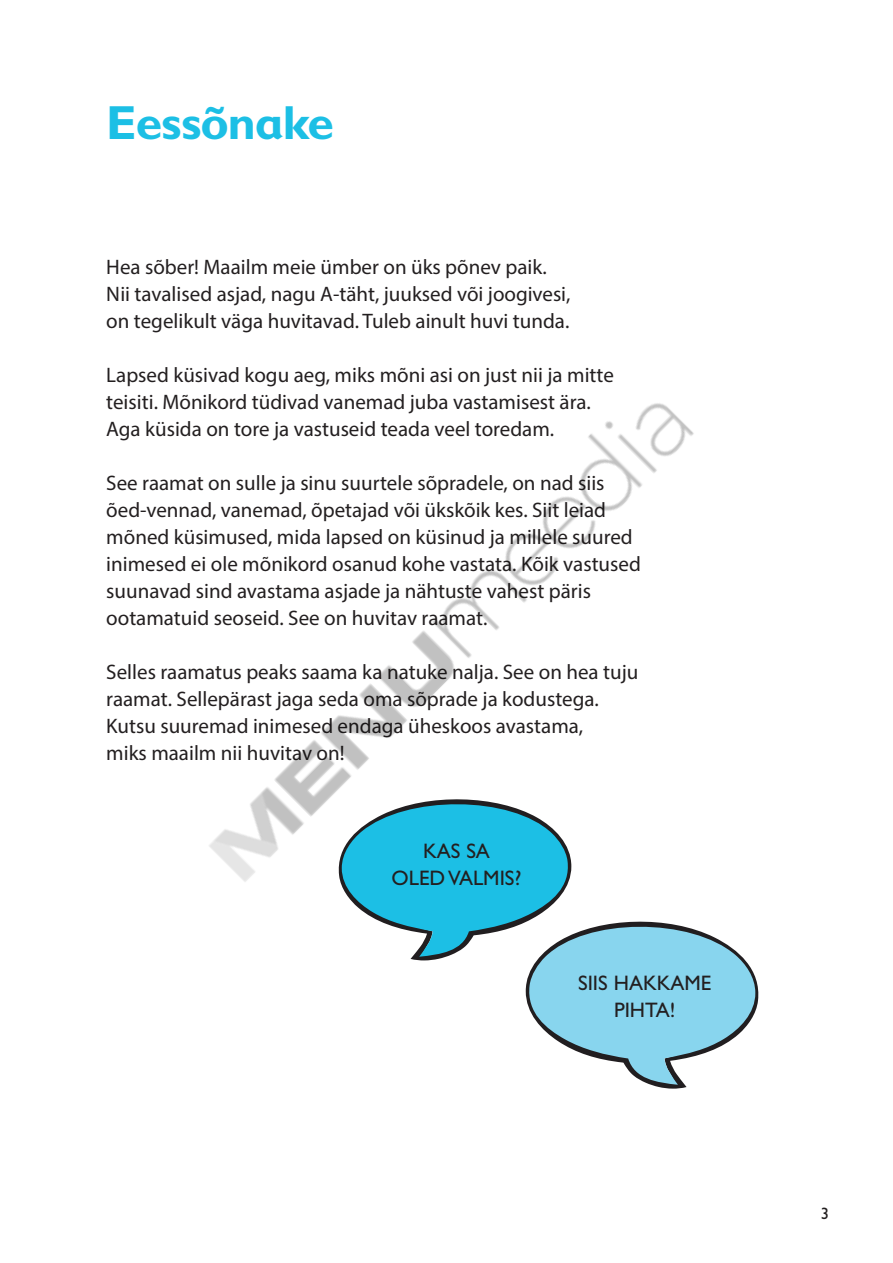
<style>
.page{position:relative;width:893px;height:1263px;background:#fff}
.page>*{position:absolute;margin:0;border:0;box-sizing:border-box;transform-origin:0 0}
.miks_teema{font:700 48px "Gill Sans Infant Std";letter-spacing:-.025em;color:#1cbfe5}
.body{font:21px/27px "Myriad Pro";color:#231f20}
.t1{font:21px/27px "Gill Sans Infant Std";color:#231f20;text-align:center}
.t2{font:16.5px "Gill Sans Infant Std";color:#231f20}
</style>
<div class="page">
<svg style="left:525px;top:981px;width:234px;height:108px"></svg>
<img style="left:209px;top:403px;width:548px;height:578px">
<p class="miks_teema" style="left:106px;top:94px;width:229px">Eessõnake</p>
<p class="body" style="left:106px;top:253px;width:466px">Hea sõber! Maailm meie ümber on üks põnev paik.<br>Nii tavalised asjad, nagu A-täht, juuksed või joogivesi, on tegelikult väga huvitavad. Tuleb ainult huvi tunda.</p>
<p class="body" style="left:106px;top:361px;width:509px">Lapsed küsivad kogu aeg, miks mõni asi on just nii ja mitte teisiti. Mõnikord tüdivad vanemad juba vastamisest ära.<br>Aga küsida on tore ja vastuseid teada veel toredam.</p>
<p class="body" style="left:106px;top:469px;width:536px">See raamat on sulle ja sinu suurtele sõpradele, on nad siis õed-vennad, vanemad, õpetajad või ükskõik kes. Siit leiad mõned küsimused, mida lapsed on küsinud ja millele suured inimesed ei ole mõnikord osanud kohe vastata. Kõik vastused suunavad sind avastama asjade ja nähtuste vahest päris ootamatuid seoseid. See on huvitav raamat.</p>
<p class="body" style="left:106px;top:658px;width:534px">Selles raamatus peaks saama ka natuke nalja. See on hea tuju raamat. Sellepärast jaga seda oma sõprade ja kodustega.<br>Kutsu suuremad inimesed endaga üheskoos avastama,<br>miks maailm nii huvitav on!</p>
<p class="t1" style="left:391px;top:837px;width:132px">KAS SA<br>OLED VALMIS?</p>
<p class="t1" style="left:578px;top:969px;width:135px">SIIS HAKKAME<br>PIHTA!</p>
<p class="t2" style="left:821px;top:1204px;width:10px">3</p>
</div>
